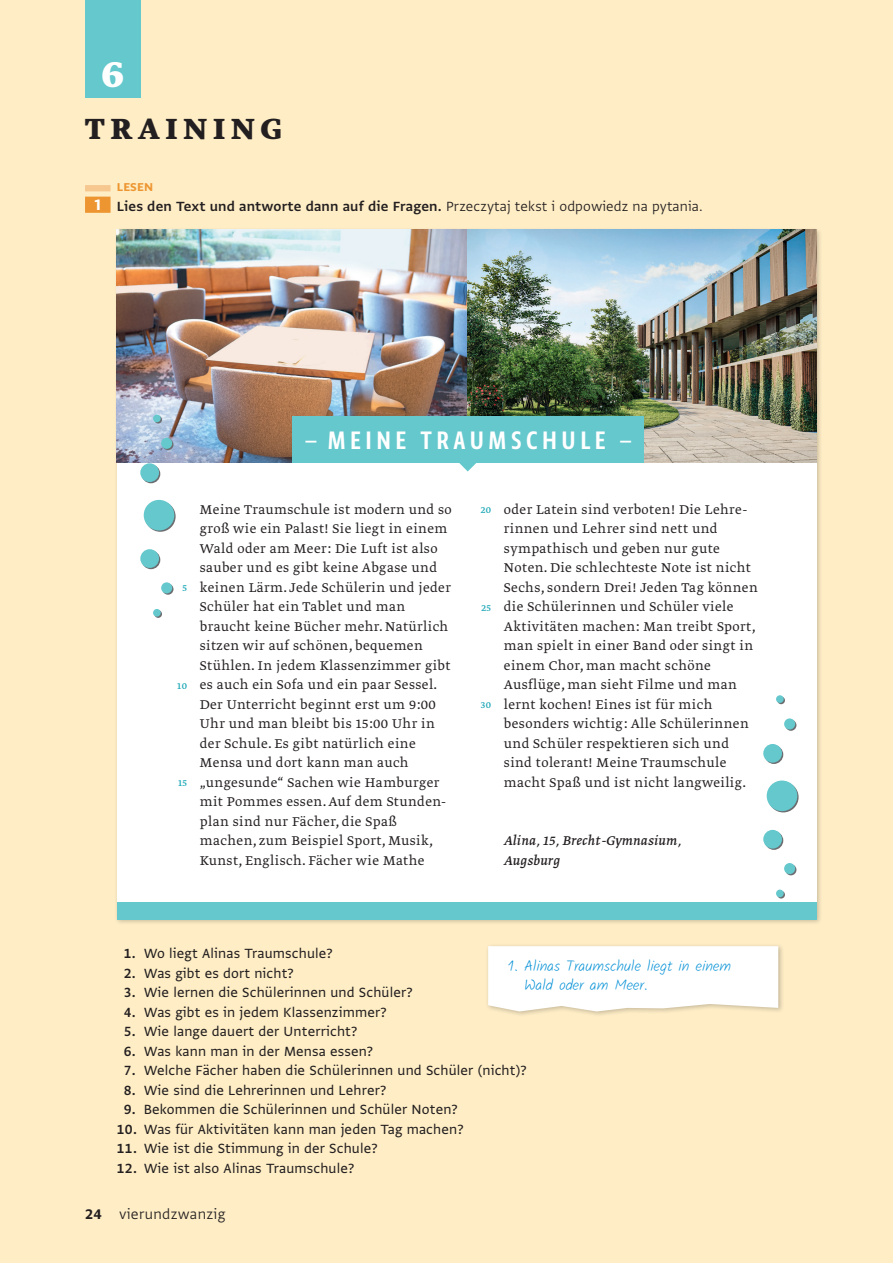
<style>
.page{position:relative;width:893px;height:1263px;background:#feedc5}
.page>*{position:absolute;margin:0;border:0;box-sizing:border-box;transform-origin:0 0}
.t1{font:700 45px "Greta Text Std";color:#fff}
.ETT_RUB_Head_groß{font:700 34.5px "Greta Text Std";letter-spacing:.16em;color:#231f20}
.ETT_Fließ-SERIF_Tabe{font:30px "Greta Sans Cnd Std Sm Bld";letter-spacing:.15em;color:#fff}
.ETT_pagina_Wort_link{font:300 16.5px "Greta Sans Std";letter-spacing:.02em;color:#231f20}
.ETT_Fließ__inkl__1_2{font:15.75px "Greta Sans Std";letter-spacing:.01em;color:#231f20}
.ETT_RUB_Training_AA{font:15.75px "Greta Sans Std Sm Bld";letter-spacing:.01em;color:#231f20}
.ETT_Fließ-SERIF_Tabe-2{font:300 15px/19.5px "Greta Text Std";letter-spacing:.03em;color:#231f20}
.ETT_Fließ_ohne_Einzu{font:300 15px/19.5px "Kalamax";color:#008fd5}
.ETT_Fließ-SERIF_Tabe-3{font:italic 15px/19.5px "Greta Text Std";letter-spacing:.02em;color:#231f20}
.ETT_RUB_Training_Kat{font:13.5px "Greta Sans Std Bld";letter-spacing:.01em;color:#ed9631}
.ETT_Zeilenzähler{font:10.5px "Greta Text Std";letter-spacing:.03em;color:#18a6b5}
.s1{font-family:"Greta Sans Std Bld";font-size:18px;color:#fff}
.s2{font-family:"Greta Sans Std";font-weight:300}
.s3{font-family:"Greta Text Std";font-weight:500;font-style:italic}
.s4{font-family:"Greta Sans Std Sm Bld"}
.s5{font-family:"Greta Sans Std Bld";font-weight:400}
</style>
<div class="page">
<div style="left:85px;top:185px;width:26px;height:6px;background:#f7c790"></div>
<svg style="left:85px;top:197px;width:26px;height:16px"></svg>
<div style="left:114px;top:227px;width:708px;height:698px;background:#231f20;opacity:.25"></div>
<div style="left:117px;top:230px;width:699px;height:689px;background:#fff"></div>
<img style="left:117px;top:230px;width:699px;height:233px">
<div style="left:292px;top:416px;width:352px;height:47px;background:#64c8cd"></div>
<svg style="left:162px;top:439px;width:11px;height:11px"></svg>
<div style="left:142px;top:465px;width:18px;height:18px;background:#6c6d70;border-radius:50%"></div>
<svg style="left:145px;top:501px;width:31px;height:31px"></svg>
<svg style="left:162px;top:584px;width:11px;height:11px"></svg>
<div style="left:142px;top:550px;width:18px;height:19px;background:#6c6d70;border-radius:50%"></div>
<div style="left:154px;top:610px;width:8px;height:8px;background:#6c6d70;border-radius:50%"></div>
<div style="left:161px;top:438px;width:11px;height:11px;background:#64c8cd;border-radius:50%"></div>
<div style="left:140px;top:463px;width:19px;height:19px;background:#64c8cd;border-radius:50%"></div>
<div style="left:144px;top:500px;width:30px;height:30px;background:#64c8cd;border-radius:50%"></div>
<div style="left:153px;top:415px;width:8px;height:7px;background:#64c8cd;border-radius:50%"></div>
<div style="left:161px;top:582px;width:11px;height:11px;background:#64c8cd;border-radius:50%"></div>
<div style="left:140px;top:549px;width:19px;height:19px;background:#64c8cd;border-radius:50%"></div>
<div style="left:153px;top:609px;width:8px;height:8px;background:#64c8cd;border-radius:50%"></div>
<svg style="left:785px;top:720px;width:11px;height:11px"></svg>
<svg style="left:765px;top:745px;width:18px;height:19px"></svg>
<svg style="left:768px;top:782px;width:31px;height:30px"></svg>
<div style="left:777px;top:696px;width:8px;height:8px;background:#6c6d70;border-radius:50%"></div>
<svg style="left:785px;top:864px;width:11px;height:11px"></svg>
<svg style="left:765px;top:831px;width:18px;height:19px"></svg>
<div style="left:777px;top:891px;width:8px;height:7px;background:#6a787c;border-radius:50%"></div>
<div style="left:784px;top:718px;width:11px;height:11px;background:#64c8cd;border-radius:50%"></div>
<div style="left:763px;top:744px;width:19px;height:19px;background:#64c8cd;border-radius:50%"></div>
<div style="left:767px;top:780px;width:30px;height:31px;background:#64c8cd;border-radius:50%"></div>
<div style="left:776px;top:695px;width:8px;height:8px;background:#64c8cd;border-radius:50%"></div>
<div style="left:784px;top:863px;width:11px;height:11px;background:#64c8cd;border-radius:50%"></div>
<div style="left:763px;top:830px;width:19px;height:18px;background:#64c8cd;border-radius:50%"></div>
<div style="left:776px;top:890px;width:8px;height:7px;background:#64c8cd;border-radius:50%"></div>
<div style="left:117px;top:903px;width:699px;height:17px;background:#64c8cd"></div>
<div style="left:485px;top:943px;width:299px;height:74px;background:#231f20;opacity:.25"></div>
<svg style="left:488px;top:946px;width:290px;height:65px;background:#fdfcfa"></svg>
<div style="left:85px;top:0;width:55px;height:98px;background:#64c8cd"></div>
<svg style="left:459px;top:463px;width:17px;height:8px"></svg>
<h1 class="t1" style="left:101px;top:47px;width:25px">6</h1>
<p class="ETT_RUB_Head_groß" style="left:85px;top:109px;width:199px">TRAINING</p>
<p class="ETT_RUB_Training_Kat" style="left:117px;top:179px;width:38px">LESEN</p>
<p class="ETT_RUB_Training_AA" style="left:94px;top:197px;width:610px"><span class="s1">1</span> Lies den Text und antworte dann auf die Fragen. <span class="s2">Przeczytaj tekst i odpowiedz na pytania.</span></p>
<p class="ETT_Fließ-SERIF_Tabe" style="left:305px;top:422px;width:328px"><span class="s3">–</span> MEINE TRAUMSCHULE <span class="s3">–</span></p>
<p class="ETT_Zeilenzähler" style="left:183px;top:582px;width:6px">5</p>
<p class="ETT_Zeilenzähler" style="left:177px;top:680px;width:11px">10</p>
<p class="ETT_Zeilenzähler" style="left:178px;top:777px;width:11px">15</p>
<p class="ETT_Fließ-SERIF_Tabe-2" style="left:200px;top:500px;width:253px">Meine Traumschule ist modern und so groß wie ein Palast! Sie liegt in einem Wald oder am Meer: Die Luft ist also sauber und es gibt keine Abgase und keinen Lärm. Jede Schülerin und jeder Schüler hat ein Tablet und man braucht keine Bücher mehr. Natürlich sitzen wir auf schönen, bequemen Stühlen. In jedem Klassenzimmer gibt es auch ein Sofa und ein paar Sessel.<br>Der Unterricht beginnt erst um 9:00<br>Uhr und man bleibt bis 15:00 Uhr in der Schule. Es gibt natürlich eine Mensa und dort kann man auch „ungesunde“ Sachen wie Hamburger mit Pommes essen. Auf dem Stunden&shy;plan sind nur Fächer, die Spaß machen, zum Beispiel Sport, Musik, Kunst, Englisch. Fächer wie Mathe</p>
<p class="ETT_Zeilenzähler" style="left:481px;top:504px;width:12px">20</p>
<p class="ETT_Zeilenzähler" style="left:482px;top:602px;width:11px">25</p>
<p class="ETT_Zeilenzähler" style="left:481px;top:699px;width:12px">30</p>
<p class="ETT_Fließ-SERIF_Tabe-2" style="left:504px;top:500px;width:255px">oder Latein sind verboten! Die Lehre&shy;rinnen und Lehrer sind nett und sympathisch und geben nur gute Noten. Die schlechteste Note ist nicht Sechs, sondern Drei! Jeden Tag können die Schülerinnen und Schüler viele Aktivitäten machen: Man treibt Sport, man spielt in einer Band oder singt in einem Chor, man macht schöne Ausflüge, man sieht Filme und man lernt kochen! Eines ist für mich besonders wichtig: Alle Schülerinnen und Schüler respektieren sich und sind tolerant! Meine Traumschule macht Spaß und ist nicht langweilig.</p>
<p class="ETT_Fließ-SERIF_Tabe-3" style="left:504px;top:832px;width:179px">Alina, 15, Brecht-Gymnasium,<br>Augsburg</p>
<p class="ETT_Fließ__inkl__1_2" style="left:124px;top:944px;width:210px"><span class="s4">1.</span> Wo liegt Alinas Traumschule?</p>
<p class="ETT_Fließ__inkl__1_2" style="left:124px;top:964px;width:171px"><span class="s4">2.</span> Was gibt es dort nicht?</p>
<p class="ETT_Fließ__inkl__1_2" style="left:124px;top:983px;width:290px"><span class="s4">3.</span> Wie lernen die Schülerinnen und Schüler?</p>
<p class="ETT_Fließ__inkl__1_2" style="left:124px;top:1003px;width:264px"><span class="s4">4.</span> Was gibt es in jedem Klassenzimmer?</p>
<p class="ETT_Fließ__inkl__1_2" style="left:124px;top:1022px;width:235px"><span class="s4">5.</span> Wie lange dauert der Unterricht?</p>
<p class="ETT_Fließ__inkl__1_2" style="left:124px;top:1042px;width:251px"><span class="s4">6.</span> Was kann man in der Mensa essen?</p>
<p class="ETT_Fließ__inkl__1_2" style="left:124px;top:1061px;width:404px"><span class="s4">7.</span> Welche Fächer haben die Schülerinnen und Schüler (nicht)?</p>
<p class="ETT_Fließ__inkl__1_2" style="left:124px;top:1081px;width:264px"><span class="s4">8.</span> Wie sind die Lehrerinnen und Lehrer?</p>
<p class="ETT_Fließ__inkl__1_2" style="left:124px;top:1100px;width:335px"><span class="s4">9.</span> Bekommen die Schülerinnen und Schüler Noten?</p>
<p class="ETT_Fließ__inkl__1_2" style="left:117px;top:1120px;width:348px"><span class="s4">10.</span> Was für Aktivitäten kann man jeden Tag machen?</p>
<p class="ETT_Fließ__inkl__1_2" style="left:117px;top:1139px;width:262px"><span class="s4">11.</span> Wie ist die Stimmung in der Schule?</p>
<p class="ETT_Fließ__inkl__1_2" style="left:117px;top:1159px;width:239px"><span class="s4">12.</span> Wie ist also Alinas Traumschule?</p>
<p class="ETT_Fließ_ohne_Einzu" style="left:524px;top:956px;width:208px;text-indent:-17px">1. Alinas Traumschule liegt in einem<br>Wald oder am Meer.</p>
<p class="ETT_pagina_Wort_link" style="left:85px;top:1205px;width:142px"><span class="s5">24</span> vierundzwanzig</p>
</div>
